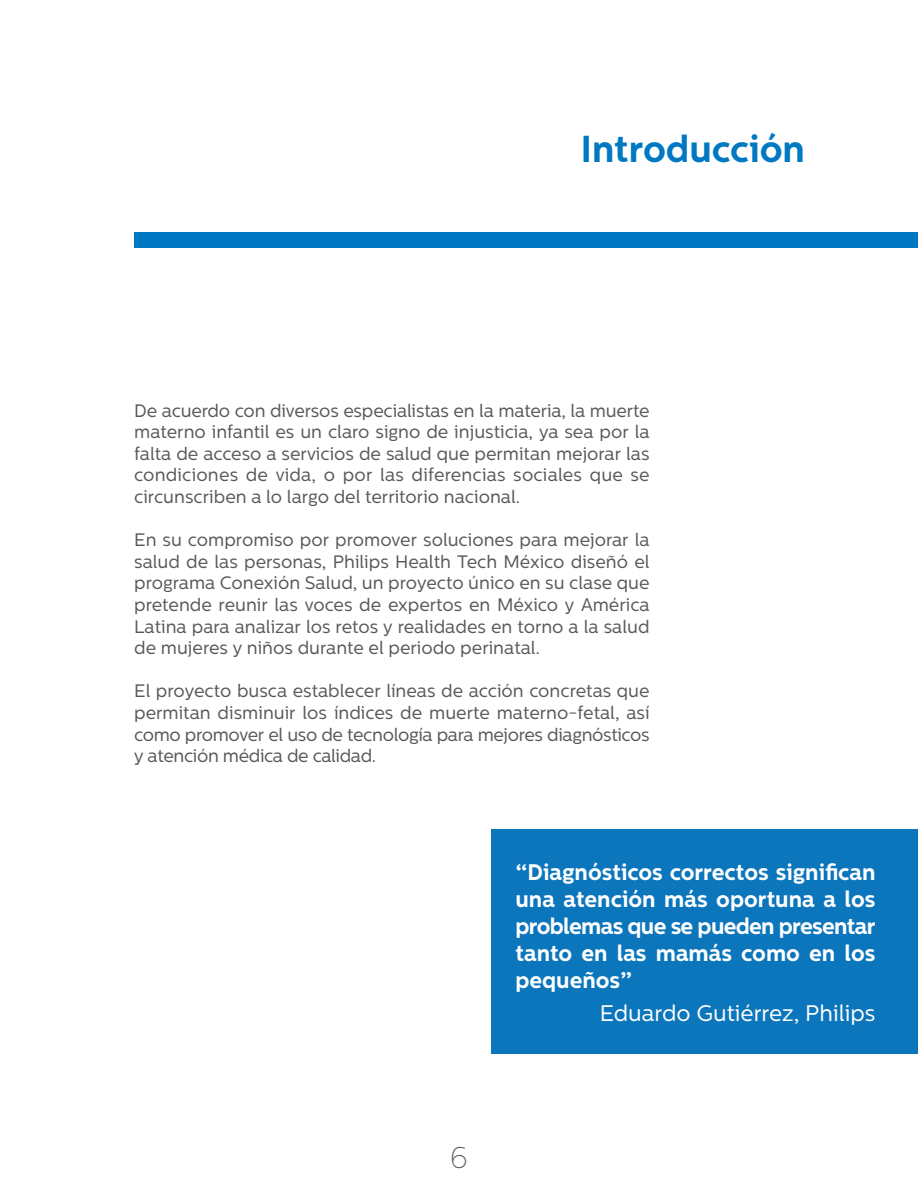
<style>
.page{position:relative;width:918px;height:1188px;background:#fff}
.page>*{position:absolute;margin:0;border:0;box-sizing:border-box;transform-origin:0 0}
.t1{font:700 37.5px "Centrale Sans";color:#0079c2}
.t2{font:100 30px "Centrale Sans";color:#57585a}
.t3{font:700 22.5px/27px "Centrale Sans";color:#fff;text-align:justify}
.t4{font:22.5px "Centrale Sans";color:#fff}
.t5{font:18px/21.6px "Centrale Sans";color:#57585a;text-align:justify}
</style>
<div class="page">
<div style="left:134px;top:232px;width:784px;height:15px;background:#0079c2"></div>
<div style="left:491px;top:829px;width:427px;height:225px;background:#0c76bd"></div>
<h1 class="t1" style="left:581px;top:127px;width:226px">Introducción</h1>
<p class="t5" style="left:134px;top:399px;width:517px">De acuerdo con diversos especialistas en la materia, la muerte materno infantil es un claro signo de injusticia, ya sea por la falta de acceso a servicios de salud que permitan mejorar las condiciones de vida, o por las diferencias sociales que se circunscriben a lo largo del territorio nacional.</p>
<p class="t5" style="left:134px;top:529px;width:517px">En su compromiso por promover soluciones para mejorar la salud de las personas, Philips Health Tech México diseñó el programa Conexión Salud, un proyecto único en su clase que pretende reunir las voces de expertos en México y América Latina para analizar los retos y realidades en torno a la salud de mujeres y niños durante el periodo perinatal.</p>
<p class="t5" style="left:134px;top:680px;width:517px">El proyecto busca establecer líneas de acción concretas que permitan disminuir los índices de muerte materno-fetal, así como promover el uso de tecnología para mejores diagnósticos y atención médica de calidad.</p>
<h2 class="t2" style="left:450px;top:1141px;width:20px">6</h2>
<p class="t3" style="left:515px;top:858px;width:362px">“Diagnósticos correctos significan una atención más oportuna a los problemas que se pueden presentar tanto en las mamás como en los pequeños”</p>
<p class="t4" style="left:600px;top:1000px;width:277px">Eduardo Gutiérrez, Philips</p>
</div>
